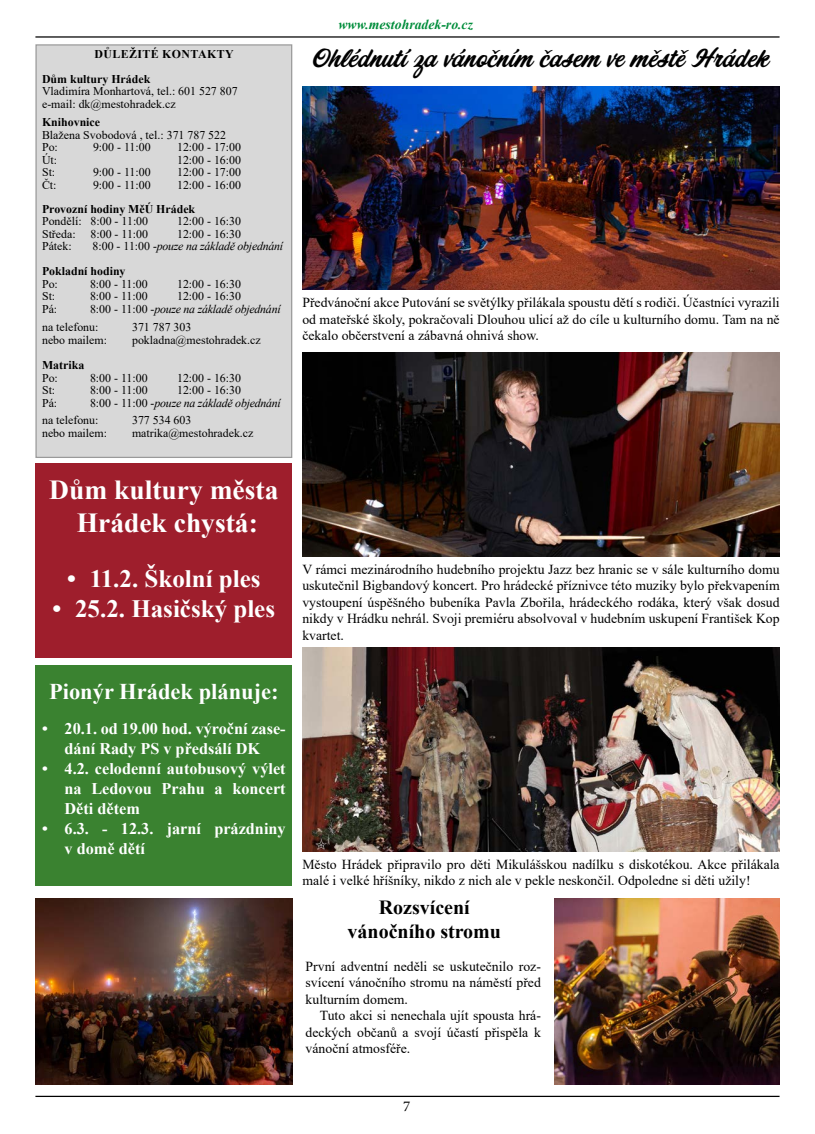
<style>
.page{position:relative;width:815px;height:1134px;background:#fff}
.page>*{position:absolute;margin:0;border:0;box-sizing:border-box;transform-origin:0 0}
.t1{font:700 27.5px/33px "Times New Roman";color:#fff;text-align:center}
.t2{font:700 25px "Times New Roman";color:#fff}
.t3{font:23.75px "Corner Store JF";color:#000}
.t4{font:700 22.5px "Times New Roman";color:#fff}
.t5{font:700 20px/24px "Times New Roman";color:#000;text-align:center}
.t6{font:700 16.25px/20px "Times New Roman";color:#fff;text-align:center}
.t7{font:15px "Minion Pro";color:#000}
.t8{font:13.75px/16.5px "Times New Roman";color:#000;text-align:justify}
.t9{font:italic 700 13.75px "Times New Roman";color:#008d3b}
.t10{font:11.88px/12.5px "Times New Roman";color:#000}
.t11{font:italic 11.88px/25px "Times New Roman";letter-spacing:-.02em;color:#000}
.t12{font:700 11.88px/25px "Times New Roman";color:#000}
.s1{font-style:normal}
.s2{font-weight:700;font-style:normal}
</style>
<div class="page">
<div style="left:35px;top:463px;width:257px;height:194px;background:#9e1e2c"></div>
<div style="left:35px;top:665px;width:257px;height:221px;background:#3a8230"></div>
<hr style="left:35px;top:36px;width:745px;height:2px;background:#000">
<hr style="left:35px;top:1096px;width:745px;height:1px;background:#000">
<div style="left:36px;top:45px;width:256px;height:412px;background:#d8d8d8"></div>
<img style="left:302px;top:86px;width:478px;height:204px">
<img style="left:302px;top:353px;width:478px;height:203px">
<img style="left:302px;top:648px;width:478px;height:203px">
<img style="left:35px;top:899px;width:257px;height:185px">
<img style="left:555px;top:899px;width:225px;height:185px">
<p class="t12" style="left:42px;top:41px;width:193px;text-indent:53px">DŮLEŽITÉ KONTAKTY<br>Dům kultury Hrádek</p>
<p class="t10" style="left:42px;top:85px;width:197px">Vladimíra Monhartová, tel.: 601 527 807 e-mail: dk@mestohradek.cz</p>
<p class="t12" style="left:42px;top:110px;width:60px">Knihovnice</p>
<p class="t10" style="left:42px;top:128px;width:186px">Blažena Svobodová , tel.: 371 787 522<br>Po:</p>
<p class="t10" style="left:93px;top:141px;width:59px">9:00 - 11:00</p>
<p class="t10" style="left:177px;top:141px;width:65px">12:00 - 17:00</p>
<p class="t10" style="left:42px;top:153px;width:17px">Út:</p>
<p class="t10" style="left:177px;top:153px;width:65px">12:00 - 16:00</p>
<p class="t10" style="left:42px;top:166px;width:15px">St:</p>
<p class="t10" style="left:93px;top:166px;width:59px">9:00 - 11:00</p>
<p class="t10" style="left:177px;top:166px;width:65px">12:00 - 17:00</p>
<p class="t10" style="left:42px;top:178px;width:16px">Čt:</p>
<p class="t10" style="left:93px;top:178px;width:59px">9:00 - 11:00</p>
<p class="t10" style="left:177px;top:178px;width:65px">12:00 - 16:00</p>
<p class="t12" style="left:42px;top:196px;width:155px">Provozní hodiny MěÚ Hrádek</p>
<p class="t10" style="left:42px;top:215px;width:108px">Pondělí: 8:00 - 11:00</p>
<p class="t10" style="left:177px;top:215px;width:65px">12:00 - 16:30</p>
<p class="t10" style="left:42px;top:227px;width:35px">Středa:</p>
<p class="t10" style="left:91px;top:227px;width:59px">8:00 - 11:00</p>
<p class="t10" style="left:177px;top:227px;width:65px">12:00 - 16:30</p>
<p class="t10" style="left:42px;top:240px;width:31px">Pátek:</p>
<p class="t11" style="left:42px;top:233px;width:243px;text-indent:50px"><span class="s1">8:00 - 11:00</span> -pouze na základě objednání<br><span class="s2">Pokladní hodiny</span></p>
<p class="t10" style="left:42px;top:277px;width:17px">Po:</p>
<p class="t10" style="left:90px;top:277px;width:59px">8:00 - 11:00</p>
<p class="t10" style="left:177px;top:277px;width:65px">12:00 - 16:30</p>
<p class="t10" style="left:42px;top:290px;width:15px">St:</p>
<p class="t10" style="left:90px;top:290px;width:59px">8:00 - 11:00</p>
<p class="t10" style="left:177px;top:290px;width:65px">12:00 - 16:30</p>
<p class="t10" style="left:42px;top:302px;width:17px">Pá:</p>
<p class="t11" style="left:42px;top:299px;width:240px;line-height:18.8px;text-indent:48px"><span class="s1">8:00 - 11:00 -</span>pouze na základě objednání <span class="s1">na telefonu:</span></p>
<p class="t10" style="left:132px;top:321px;width:61px">371 787 303</p>
<p class="t10" style="left:42px;top:333px;width:66px">nebo mailem:</p>
<p class="t10" style="left:132px;top:333px;width:130px">pokladna@mestohradek.cz</p>
<p class="t12" style="left:42px;top:352px;width:44px">Matrika</p>
<p class="t10" style="left:42px;top:371px;width:17px">Po:</p>
<p class="t10" style="left:90px;top:371px;width:59px">8:00 - 11:00</p>
<p class="t10" style="left:177px;top:371px;width:65px">12:00 - 16:30</p>
<p class="t10" style="left:42px;top:383px;width:15px">St:</p>
<p class="t10" style="left:90px;top:383px;width:59px">8:00 - 11:00</p>
<p class="t10" style="left:177px;top:383px;width:65px">12:00 - 16:30</p>
<p class="t10" style="left:42px;top:396px;width:17px">Pá:</p>
<p class="t11" style="left:42px;top:393px;width:240px;line-height:17.5px;text-indent:48px"><span class="s1">8:00 - 11:00</span> -pouze na základě objednání <span class="s1">na telefonu:</span></p>
<p class="t10" style="left:132px;top:413px;width:61px">377 534 603</p>
<p class="t10" style="left:42px;top:426px;width:66px">nebo mailem:</p>
<p class="t10" style="left:132px;top:426px;width:123px">matrika@mestohradek.cz</p>
<h1 class="t1" style="left:49px;top:472px;width:231px">Dům kultury města<br>Hrádek chystá:</h1>
<h2 class="t2" style="left:67px;top:561px;width:195px">• 11.2. Školní ples</h2>
<h2 class="t2" style="left:53px;top:591px;width:224px">• 25.2. Hasičský ples</h2>
<p class="t9" style="left:338px;top:15px;width:136px">www.mestohradek-ro.cz</p>
<h3 class="t3" style="left:313px;top:41px;width:458px">Ohlédnutí za vánočním časem ve městě Hrádek</h3>
<p class="t8" style="left:302px;top:294px;width:479px">Předvánoční akce Putování se světýlky přilákala spoustu dětí s rodiči. Účastníci vyrazili od mateřské školy, pokračovali Dlouhou ulicí až do cíle u kulturního domu. Tam na ně čekalo občerstvení a zábavná ohnivá show.</p>
<p class="t8" style="left:302px;top:560px;width:479px">V rámci mezinárodního hudebního projektu Jazz bez hranic se v sále kulturního domu uskutečnil Bigbandový koncert. Pro hrádecké příznivce této muziky bylo překvapením vystoupení úspěšného bubeníka Pavla Zbořila, hrádeckého rodáka, který však dosud nikdy v Hrádku nehrál. Svoji premiéru absolvoval v hudebním uskupení František Kop kvartet.</p>
<h3 class="t4" style="left:49px;top:675px;width:231px">Pionýr Hrádek plánuje:</h3>
<p class="t6" style="left:42px;top:718px;width:245px">• 20.1. od 19.00 hod. výroční zase&shy;dání Rady PS v předsálí DK</p>
<p class="t6" style="left:65px;top:758px;width:223px;text-align:justify;text-indent:-23px">• 4.2. celodenní autobusový výlet na Ledovou Prahu a koncert Děti dětem</p>
<p class="t6" style="left:65px;top:818px;width:223px;text-align:left;text-indent:-23px">• 6.3. - 12.3. jarní prázdniny v domě dětí</p>
<p class="t8" style="left:302px;top:855px;width:479px">Město Hrádek připravilo pro děti Mikulášskou nadílku s diskotékou. Akce přilákala malé i velké hříšníky, nikdo z nich ale v pekle neskončil. Odpoledne si děti užily!</p>
<h3 class="t5" style="left:348px;top:895px;width:155px">Rozsvícení vánočního stromu</h3>
<p class="t8" style="left:306px;top:957px;width:237px">První adventní neděli se uskutečnilo roz&shy;svícení vánočního stromu na náměstí před kulturním domem.</p>
<p class="t8" style="left:306px;top:1007px;width:237px;text-indent:14px">Tuto akci si nenechala ujít spousta hrá&shy;deckých občanů a svojí účastí přispěla k vánoční atmosféře.</p>
<p class="t7" style="left:403px;top:1096px;width:9px">7</p>
</div>
